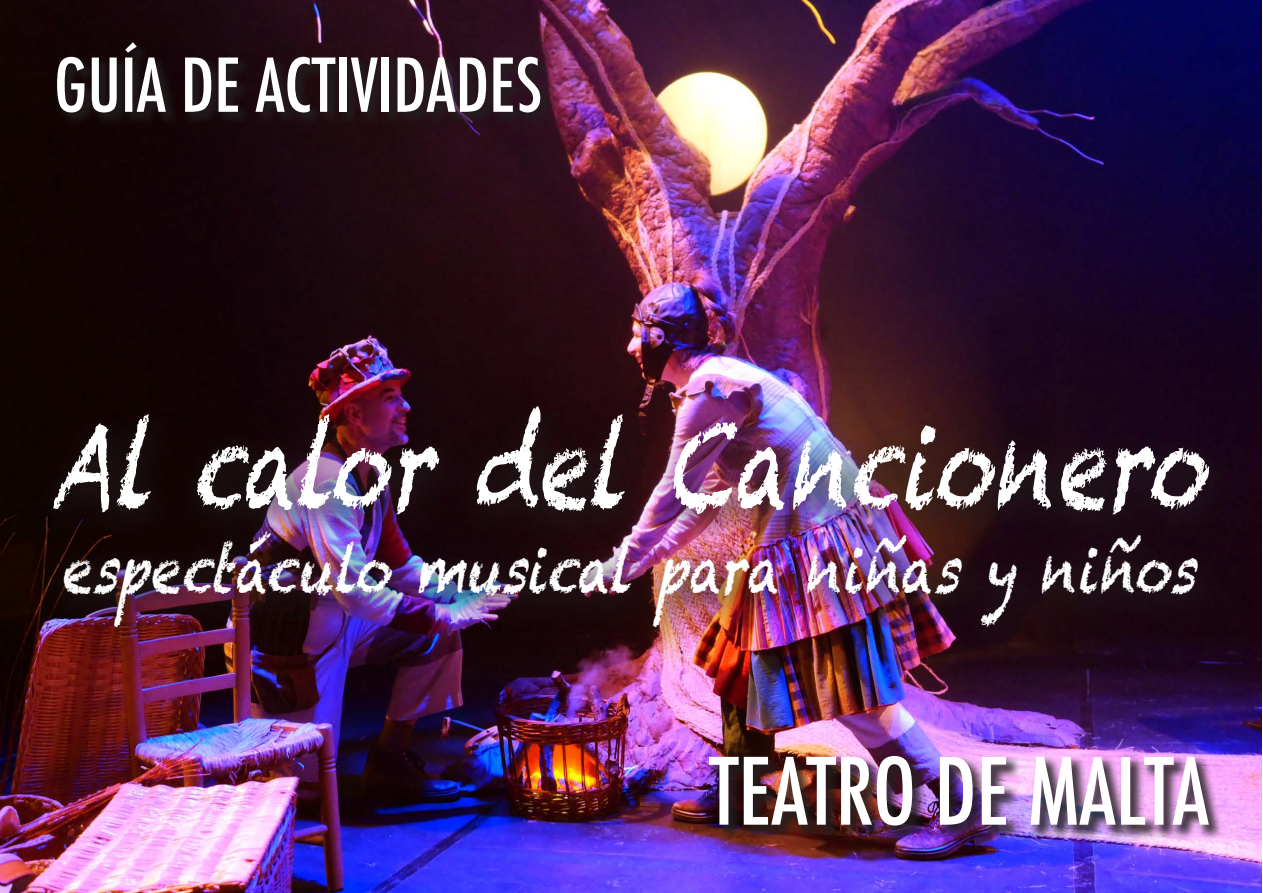
<style>
.page{position:relative;width:1263px;height:893px;background:#fff}
.page>*{position:absolute;margin:0;border:0;box-sizing:border-box;transform-origin:0 0}
.t1{font:italic 117px "Chalkduster";color:#fff;scale:.7 1}
.t2{font:500 condensed 90px "Futura";color:#fff}
.t3{font:500 condensed 72px "Futura";color:#fff}
.t4{font:italic 63.9px "Chalkduster";color:#fff;scale:.78 1}
</style>
<div class="page">
<img style="left:0;top:0;width:1262px;height:893px">
<div style="left:54px;top:40px;width:1169px;height:801px;background:#231f20;opacity:.84"></div>
<div style="left:30px;top:387px;width:1211px;height:274px;background:#231f20;opacity:.84"></div>
<p class="t3" style="left:54px;top:39px;width:490px">GUÍA DE ACTIVIDADES</p>
<p class="t1" style="left:51px;top:398px;width:1736px">AlcalordelCancionero</p>
<p class="t4" style="left:60px;top:533px;width:1499px">espectáculomusicalparaniñasyniños</p>
<p class="t2" style="left:709px;top:734px;width:501px">TEATRO DE MALTA</p>
</div>
